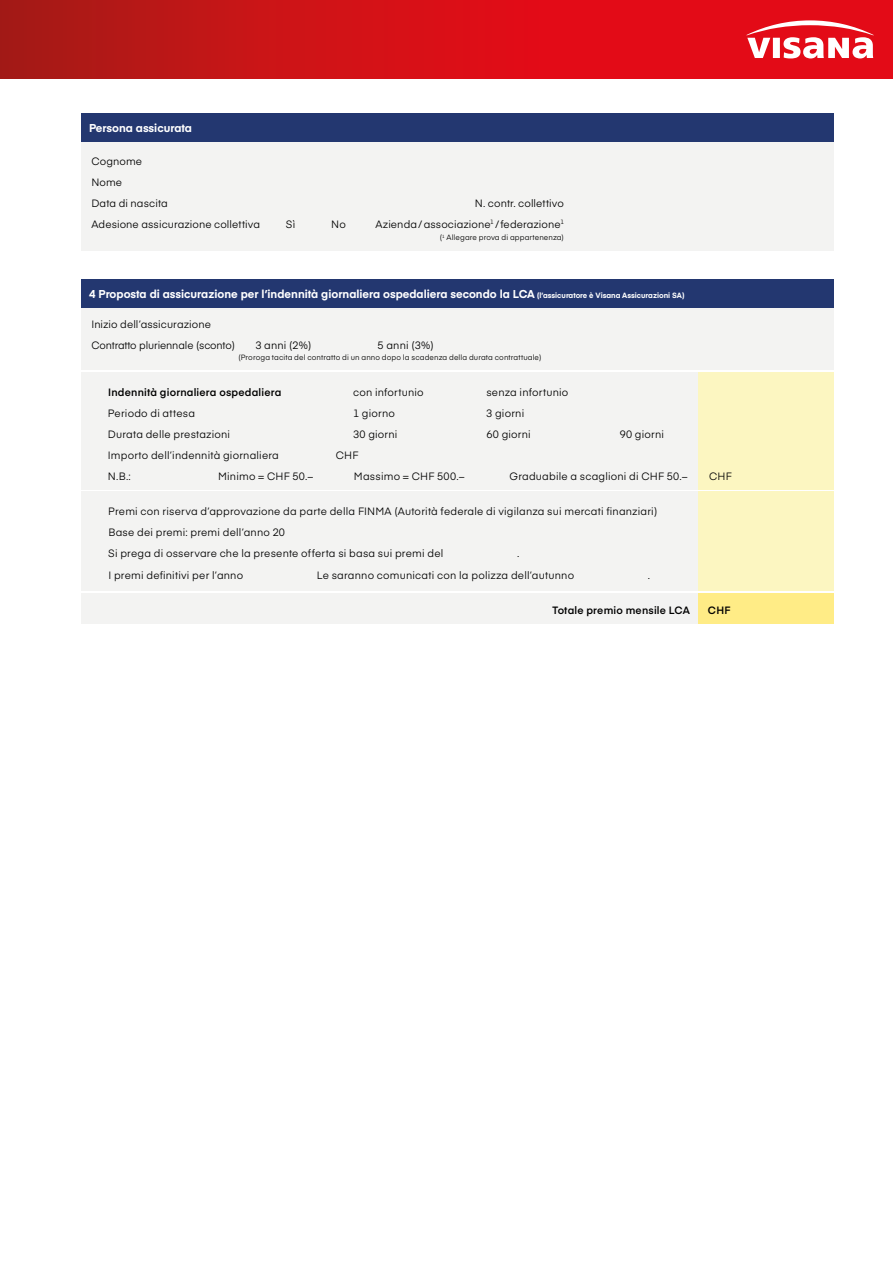
<style>
.page{position:relative;width:893px;height:1263px;background:#fff}
.page>*{position:absolute;margin:0;border:0;box-sizing:border-box;transform-origin:0 0}
.t1{font:700 11.25px "Eina 03";color:#fff}
.Paragraph_Style3{font:10.5px "Eina 03";letter-spacing:.015em;color:#000}
.Paragraph_Style3-2{font:600 10.5px "Eina 03";letter-spacing:.02em;color:#000}
.Paragraph_Style3-3{font:10.5px "Eina 03";letter-spacing:-.01em;color:#000}
.Paragraph_Style3-4{font:7.5px "Eina 03";letter-spacing:.015em;color:#000}
.s1{font-size:7.5px}
</style>
<div class="page">
<svg style="left:0;top:0;width:893px;height:79px;background:#d01016"></svg>
<svg style="left:746px;top:20px;width:128px;height:38px"></svg>
<div style="left:81px;top:141px;width:752px;height:109px;background:#f3f3f2"></div>
<div style="left:81px;top:308px;width:752px;height:61px;background:#f3f3f2"></div>
<div style="left:81px;top:372px;width:752px;height:117px;background:#f3f3f2"></div>
<div style="left:81px;top:593px;width:752px;height:30px;background:#f3f3f2"></div>
<div style="left:81px;top:491px;width:752px;height:100px;background:#f3f3f2"></div>
<div style="left:81px;top:114px;width:752px;height:28px;background:#233770"></div>
<div style="left:81px;top:280px;width:752px;height:28px;background:#233770"></div>
<div style="left:698px;top:372px;width:135px;height:117px;background:#fcf6c1"></div>
<div style="left:698px;top:593px;width:135px;height:30px;background:#ffec86"></div>
<div style="left:698px;top:491px;width:135px;height:100px;background:#fcf6c1"></div>
<p class="t1" style="left:89px;top:120px;width:104px">Persona assicurata</p>
<p class="Paragraph_Style3" style="left:91px;top:153px;width:52px">Cognome</p>
<p class="Paragraph_Style3" style="left:91px;top:174px;width:32px">Nome</p>
<p class="Paragraph_Style3" style="left:91px;top:195px;width:78px">Data di nascita</p>
<p class="Paragraph_Style3" style="left:475px;top:195px;width:91px">N. contr. collettivo</p>
<p class="Paragraph_Style3" style="left:91px;top:216px;width:170px">Adesione assicurazione collettiva</p>
<p class="Paragraph_Style3" style="left:375px;top:216px;width:190px">Azienda/associazione<sup>1</sup> /federazione<sup>1</sup></p>
<p class="Paragraph_Style3-4" style="left:440px;top:232px;width:126px">(<sup>1</sup> Allegare prova di appartenenza)</p>
<p class="Paragraph_Style3" style="left:286px;top:216px;width:11px">Sì</p>
<p class="Paragraph_Style3" style="left:331px;top:216px;width:16px">No</p>
<p class="t1" style="left:89px;top:286px;width:597px">4 Proposta di assicurazione per l’indennità giornaliera ospedaliera secondo la LCA <span class="s1">(l’assicuratore è Visana Assicurazioni SA)</span></p>
<p class="Paragraph_Style3" style="left:91px;top:316px;width:121px">Inizio dell’assicurazione</p>
<p class="Paragraph_Style3-3" style="left:91px;top:337px;width:145px">Contratto pluriennale (sconto)</p>
<p class="Paragraph_Style3" style="left:255px;top:337px;width:58px">3 anni (2%)</p>
<p class="Paragraph_Style3" style="left:378px;top:337px;width:58px">5 anni (3%)</p>
<p class="Paragraph_Style3-4" style="left:238px;top:351px;width:304px">(Proroga tacita del contratto di un anno dopo la scadenza della durata contrattuale)</p>
<p class="Paragraph_Style3-2" style="left:108px;top:384px;width:175px">Indennità giornaliera ospedaliera</p>
<p class="Paragraph_Style3" style="left:353px;top:384px;width:72px">con infortunio</p>
<p class="Paragraph_Style3" style="left:486px;top:384px;width:83px">senza infortunio</p>
<p class="Paragraph_Style3" style="left:108px;top:405px;width:89px">Periodo di attesa</p>
<p class="Paragraph_Style3" style="left:353px;top:405px;width:43px">1 giorno</p>
<p class="Paragraph_Style3" style="left:486px;top:405px;width:39px">3 giorni</p>
<p class="Paragraph_Style3" style="left:108px;top:426px;width:124px">Durata delle prestazioni</p>
<p class="Paragraph_Style3" style="left:353px;top:426px;width:46px">30 giorni</p>
<p class="Paragraph_Style3" style="left:486px;top:426px;width:46px">60 giorni</p>
<p class="Paragraph_Style3" style="left:620px;top:426px;width:46px">90 giorni</p>
<p class="Paragraph_Style3" style="left:108px;top:447px;width:173px">Importo dell’indennità giornaliera</p>
<p class="Paragraph_Style3" style="left:336px;top:447px;width:24px">CHF</p>
<p class="Paragraph_Style3" style="left:108px;top:468px;width:24px">N.B.:</p>
<p class="Paragraph_Style3" style="left:218px;top:468px;width:96px">Minimo = CHF 50.–</p>
<p class="Paragraph_Style3" style="left:354px;top:468px;width:112px">Massimo = CHF 500.–</p>
<p class="Paragraph_Style3" style="left:510px;top:468px;width:179px">Graduabile a scaglioni di CHF 50.–</p>
<p class="Paragraph_Style3" style="left:709px;top:468px;width:24px">CHF</p>
<p class="Paragraph_Style3" style="left:108px;top:504px;width:551px">Premi con riserva d’approvazione da parte della FINMA (Autorità federale di vigilanza sui mercati finanziari)</p>
<p class="Paragraph_Style3" style="left:108px;top:525px;width:178px">Base dei premi: premi dell’anno 20</p>
<p class="Paragraph_Style3" style="left:108px;top:546px;width:337px">Si prega di osservare che la presente offerta si basa sui premi del</p>
<p class="Paragraph_Style3" style="left:517px;top:546px;width:4px">.</p>
<p class="Paragraph_Style3" style="left:108px;top:567px;width:136px">I premi definitivi per l’anno</p>
<p class="Paragraph_Style3" style="left:317px;top:567px;width:259px">Le saranno comunicati con la polizza dell’autunno</p>
<p class="Paragraph_Style3" style="left:648px;top:567px;width:4px">.</p>
<p class="Paragraph_Style3-2" style="left:552px;top:602px;width:139px">Totale premio mensile LCA</p>
<p class="Paragraph_Style3-2" style="left:708px;top:602px;width:24px">CHF</p>
</div>
